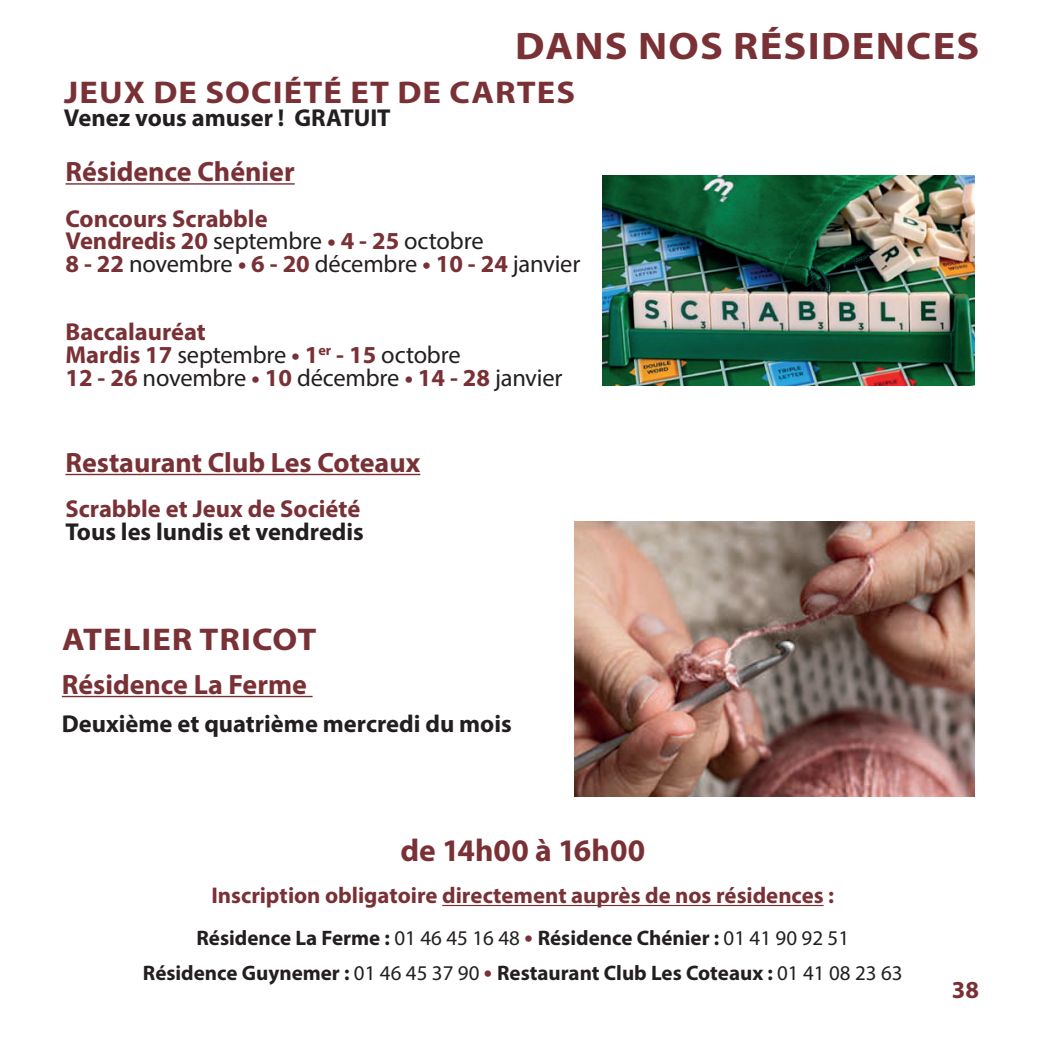
<style>
.page{position:relative;width:1042px;height:1042px;background:#fff}
.page>*{position:absolute;margin:0;border:0;box-sizing:border-box;transform-origin:0 0}
.t1{font:700 38.5px "Myriad Pro";letter-spacing:.03em;color:#793136;scale:1.1 1}
.t2{font:700 31.5px "Myriad Pro";letter-spacing:.03em;color:#793136;scale:1.1 1}
.t3{font:700 31.5px "Myriad Pro";letter-spacing:.005em;color:#793136}
.t4{font:700 28px "Myriad Pro";color:#793136}
.t5{font:700 24.5px/22.8px "Myriad Pro";color:#793136}
.t6{font:700 24.5px "Myriad Pro";color:#231f20}
.t7{font:700 22.75px "Myriad Pro";color:#793136}
.t8{font:700 21px/35px "Myriad Pro";color:#231f20;text-align:center}
.s1{font-weight:400;color:#231f20}
.s2{font-weight:400}
.s3{font-size:24.5px;color:#793136}
</style>
<div class="page">
<hr style="left:65px;top:183px;width:230px;height:2px;background:#793136">
<hr style="left:65px;top:474px;width:355px;height:1px;background:#793136">
<hr style="left:62px;top:696px;width:251px;height:1px;background:#793136">
<img style="left:603px;top:176px;width:371px;height:209px">
<hr style="left:442px;top:905px;width:381px;height:1px;background:#793136">
<img style="left:575px;top:521px;width:399px;height:275px">
<h1 class="t1" style="left:515px;top:21px;width:423px">DANS NOS RÉSIDENCES</h1>
<p class="t2" style="left:64px;top:72px;width:466px">JEUX DE SOCIÉTÉ ET DE CARTES</p>
<p class="t6" style="left:64px;top:102px;width:328px">Venez vous amuser ! GRATUIT</p>
<p class="t4" style="left:65px;top:153px;width:231px">Résidence Chénier</p>
<p class="t5" style="left:65px;top:206px;width:516px">Concours Scrabble<br>Vendredis 20 <span class="s1">septembre</span> • 4 - 25 <span class="s1">octobre<br></span>8 - 22 <span class="s1">novembre</span> • 6 - 20 <span class="s1">décembre</span> • 10 - 24 <span class="s1">janvier</span></p>
<p class="t5" style="left:65px;top:320px;width:499px">Baccalauréat<br>Mardis 17 <span class="s1">septembre</span> • 1<sup>er</sup> - 15 <span class="s1">octobre<br></span>12 - 26 <span class="s1">novembre</span> • 10 <span class="s1">décembre</span> • 14 - 28 <span class="s1">janvier</span></p>
<p class="t4" style="left:65px;top:444px;width:356px">Restaurant Club Les Coteaux</p>
<p class="t5" style="left:65px;top:497px;width:296px">Scrabble et Jeux de Société</p>
<p class="t6" style="left:65px;top:516px;width:300px">Tous les lundis et vendredis</p>
<p class="t2" style="left:62px;top:619px;width:233px">ATELIER TRICOT</p>
<p class="t4" style="left:62px;top:666px;width:247px">Résidence La Ferme</p>
<p class="t6" style="left:62px;top:707px;width:451px">Deuxième et quatrième mercredi du mois</p>
<p class="t3" style="left:400px;top:830px;width:246px">de 14h00 à 16h00</p>
<p class="t7" style="left:211px;top:881px;width:624px">Inscription obligatoire directement auprès de nos résidences :</p>
<p class="t8" style="left:143px;top:920px;width:761px">Résidence La Ferme : <span class="s2">01 46 45 16 48</span> <span class="s3">•</span> Résidence Chénier : <span class="s2">01 41 90 92 51<br></span>Résidence Guynemer : <span class="s2">01 46 45 37 90</span> <span class="s3">•</span> Restaurant Club Les Coteaux : <span class="s2">01 41 08 23 63</span></p>
<p class="t5" style="left:952px;top:978px;width:29px">38</p>
</div>
